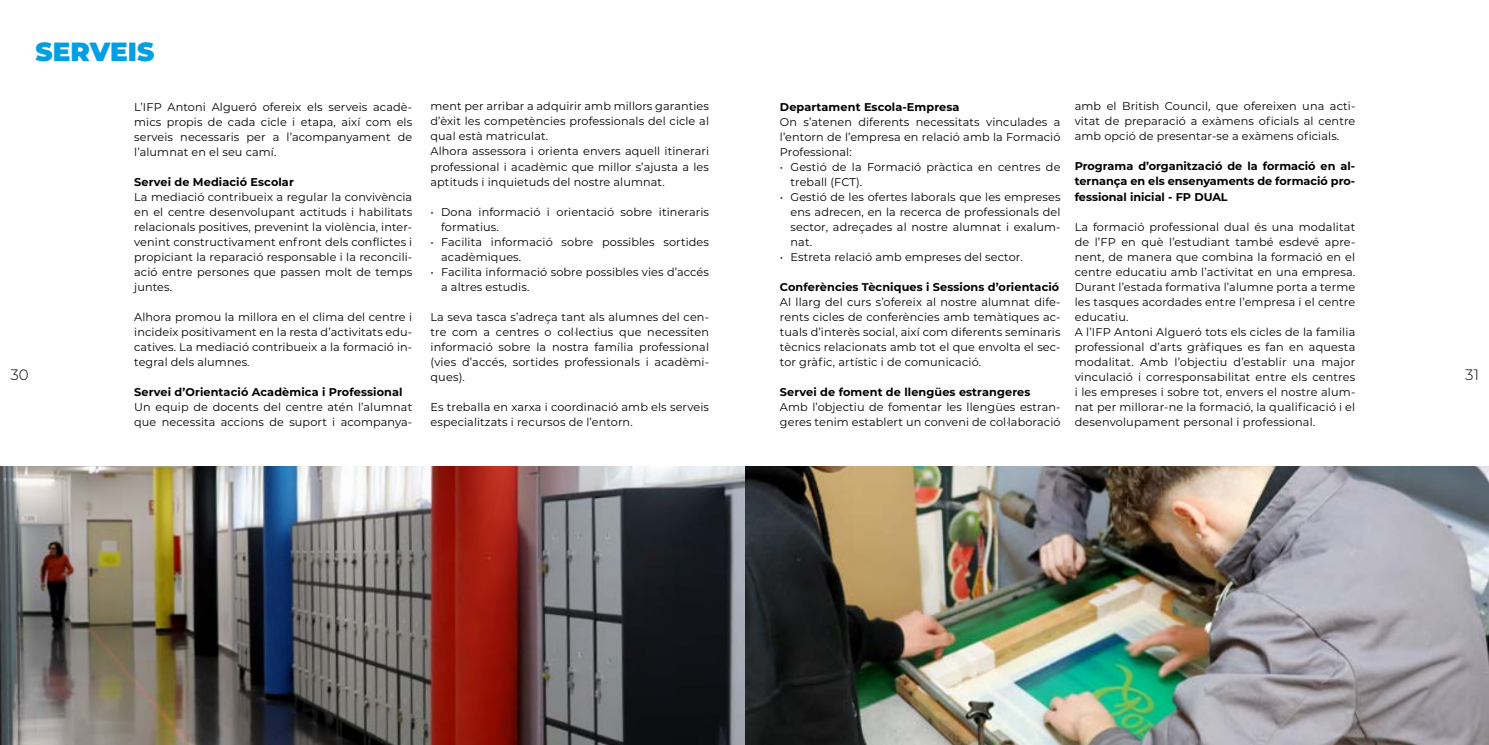
<style>
.page{position:relative;width:1489px;height:745px;background:#fff}
.page>*{position:absolute;margin:0;border:0;box-sizing:border-box;transform-origin:0 0}
.t1{font:900 26.25px "Montserrat";color:#009fe3}
.t2{font:300 15px "Montserrat";color:#000}
.t3{font:11.25px/15px "Montserrat";letter-spacing:.01em;color:#000}
.t4{font:700 11.25px/15px "Montserrat";letter-spacing:.01em;color:#000;text-align:justify}
</style>
<div class="page">
<img style="left:0;top:466px;width:1488px;height:278px">
<h1 class="t1" style="left:35px;top:32px;width:120px">SERVEIS</h1>
<p class="t3" style="left:1074px;top:98px;width:282px;text-align:justify">amb el British Council, que ofereixen una acti&shy;vitat de preparació a exàmens oficials al centre amb opció de presentar-se a exàmens oficials.</p>
<p class="t4" style="left:1074px;top:158px;width:282px">Programa d’organització de la formació en al&shy;ternança en els ensenyaments de formació pro&shy;fessional inicial - FP DUAL</p>
<p class="t3" style="left:1074px;top:218px;width:282px">La formació professional dual és una modalitat de l’FP en què l’estudiant també esdevé apre&shy;nent, de manera que combina la formació en el centre educatiu amb l’activitat en una empresa.<br>Durant l’estada formativa l’alumne porta a terme les tasques acordades entre l’empresa i el centre educatiu.<br>A l’IFP Antoni Algueró tots els cicles de la familia professional d’arts gràfiques es fan en aquesta modalitat. Amb l’objectiu d’establir una major vinculació i corresponsabilitat entre els centres i les empreses i sobre tot, envers el nostre alum&shy;nat per millorar-ne la formació, la qualificació i el desenvolupament personal i professional.</p>
<p class="t3" style="left:430px;top:98px;width:280px">ment per arribar a adquirir amb millors garanties d’èxit les competències professionals del cicle al qual està matriculat.<br>Alhora assessora i orienta envers aquell itinerari professional i acadèmic que millor s’ajusta a les aptituds i inquietuds del nostre alumnat.</p>
<p class="t3" style="left:441px;top:203px;width:269px;text-indent:-11px">• Dona informació i orientació sobre itineraris formatius.</p>
<p class="t3" style="left:441px;top:233px;width:269px;text-indent:-11px">• Facilita informació sobre possibles sortides acadèmiques.</p>
<p class="t3" style="left:441px;top:263px;width:269px;text-indent:-11px">• Facilita informació sobre possibles vies d’accés a altres estudis.</p>
<p class="t3" style="left:430px;top:308px;width:280px;text-align:justify">La seva tasca s’adreça tant als alumnes del cen&shy;tre com a centres o col·lectius que necessiten informació sobre la nostra família professional (vies d’accés, sortides professionals i acadèmi&shy;ques).</p>
<p class="t3" style="left:430px;top:398px;width:280px">Es treballa en xarxa i coordinació amb els serveis especialitzats i recursos de l’entorn.</p>
<p class="t3" style="left:134px;top:99px;width:279px;text-align:justify">L’IFP Antoni Algueró ofereix els serveis acadè&shy;mics propis de cada cicle i etapa, així com els serveis necessaris per a l’acompanyament de l’alumnat en el seu camí.</p>
<p class="t4" style="left:134px;top:173px;width:161px">Servei de Mediació Escolar</p>
<p class="t3" style="left:134px;top:189px;width:279px;text-align:justify">La mediació contribueix a regular la convivència en el centre desenvolupant actituds i habilitats relacionals positives, prevenint la violència, inter&shy;venint constructivament enfront dels conflictes i propiciant la reparació responsable i la reconcili&shy;ació entre persones que passen molt de temps juntes.</p>
<p class="t3" style="left:134px;top:309px;width:279px;text-align:justify">Alhora promou la millora en el clima del centre i incideix positivament en la resta d’activitats edu&shy;catives. La mediació contribueix a la formació in&shy;tegral dels alumnes.</p>
<p class="t4" style="left:134px;top:383px;width:270px">Servei d’Orientació Acadèmica i Professional</p>
<p class="t3" style="left:134px;top:398px;width:279px">Un equip de docents del centre atén l’alumnat que necessita accions de suport i acompanya-</p>
<p class="t4" style="left:780px;top:98px;width:181px">Departament Escola-Empresa</p>
<p class="t3" style="left:780px;top:113px;width:282px;text-align:justify">On s’atenen diferents necessitats vinculades a l’entorn de l’empresa en relació amb la Formació Professional:</p>
<p class="t3" style="left:790px;top:158px;width:271px;text-indent:-11px">• Gestió de la Formació pràctica en centres de treball (FCT).</p>
<p class="t3" style="left:790px;top:188px;width:271px;text-align:justify;text-indent:-11px">• Gestió de les ofertes laborals que les empreses ens adrecen, en la recerca de professionals del sector, adreçades al nostre alumnat i exalum&shy;nat.</p>
<p class="t3" style="left:780px;top:248px;width:244px">• Estreta relació amb empreses del sector.</p>
<p class="t4" style="left:780px;top:278px;width:281px">Conferències Tècniques i Sessions d’orientació</p>
<p class="t3" style="left:780px;top:293px;width:282px;text-align:justify">Al llarg del curs s’ofereix al nostre alumnat dife&shy;rents cicles de conferències amb temàtiques ac&shy;tuals d’interès social, així com diferents seminaris tècnics relacionats amb tot el que envolta el sec&shy;tor gràfic, artístic i de comunicació.</p>
<p class="t4" style="left:780px;top:383px;width:252px">Servei de foment de llengües estrangeres</p>
<p class="t3" style="left:780px;top:398px;width:282px">Amb l’objectiu de fomentar les llengües estran&shy;geres tenim establert un conveni de col·laboració</p>
<h2 class="t2" style="left:10px;top:364px;width:20px">30</h2>
<h2 class="t2" style="left:1465px;top:364px;width:15px">31</h2>
</div>
